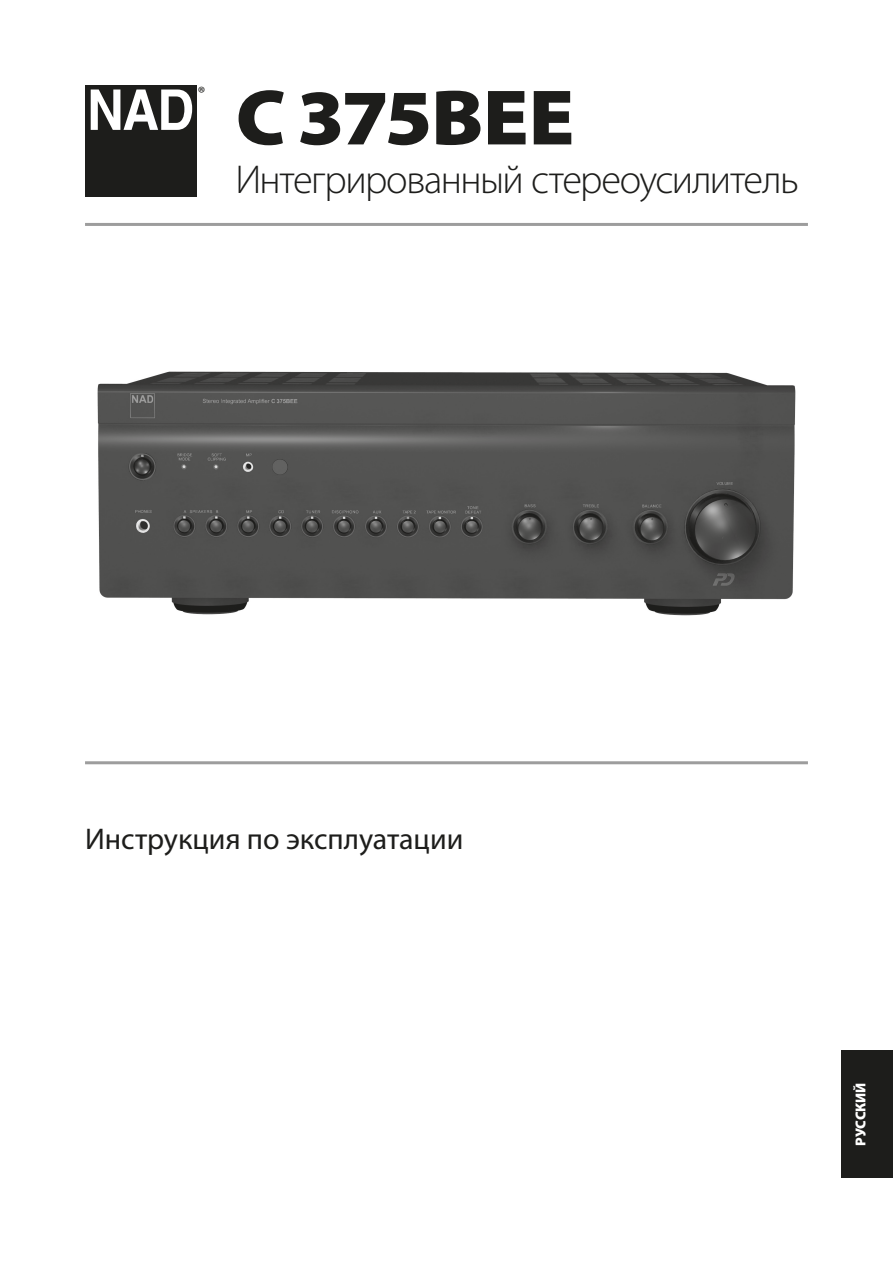
<style>
.page{position:relative;width:893px;height:1263px;background:#fff}
.page>*{position:absolute;margin:0;border:0;box-sizing:border-box;transform-origin:0 0}
.Misc_-_product_numb{font:900 79.2px "Myriad Pro";letter-spacing:-.015em;color:#1d1d1b;scale:1.05 1}
.Misc_-_product_name{font:300 40.35px "Myriad Pro";letter-spacing:-.04em;color:#1d1d1b}
.Misc_-_document_tit{font:30px "Myriad Pro";color:#1d1d1b}
.t1{font:18px "Myriad Pro";color:#1d1d1b}
.t2{font:900 14.4px "Myriad Pro";letter-spacing:-.005em;color:#fff}
</style>
<div class="page">
<div style="left:842px;top:1050px;width:51px;height:128px;background:#1d1d1b"></div>
<div style="left:85px;top:85px;width:111px;height:111px;background:#1d1d1b"></div>
<svg style="left:91px;top:89px;width:101px;height:41px"></svg>
<img style="left:97px;top:371px;width:699px;height:245px">
<hr style="left:85px;top:223px;width:723px;height:3px;background:#9d9d9d">
<hr style="left:85px;top:761px;width:723px;height:3px;background:#9d9d9d">
<p class="t1" style="left:198px;top:81px;width:9px">®</p>
<p class="Misc_-_product_numb" style="left:236px;top:65px;width:324px">C 375BEE</p>
<p class="Misc_-_product_name" style="left:236px;top:155px;width:565px">Интегрированный стереоусилитель</p>
<p class="Misc_-_document_tit" style="left:85px;top:821px;width:380px">Инструкция по эксплуатации</p>
<p class="t2" style="left:851px;top:1146px;width:65px;rotate:-90deg">РУССКИЙ</p>
</div>
